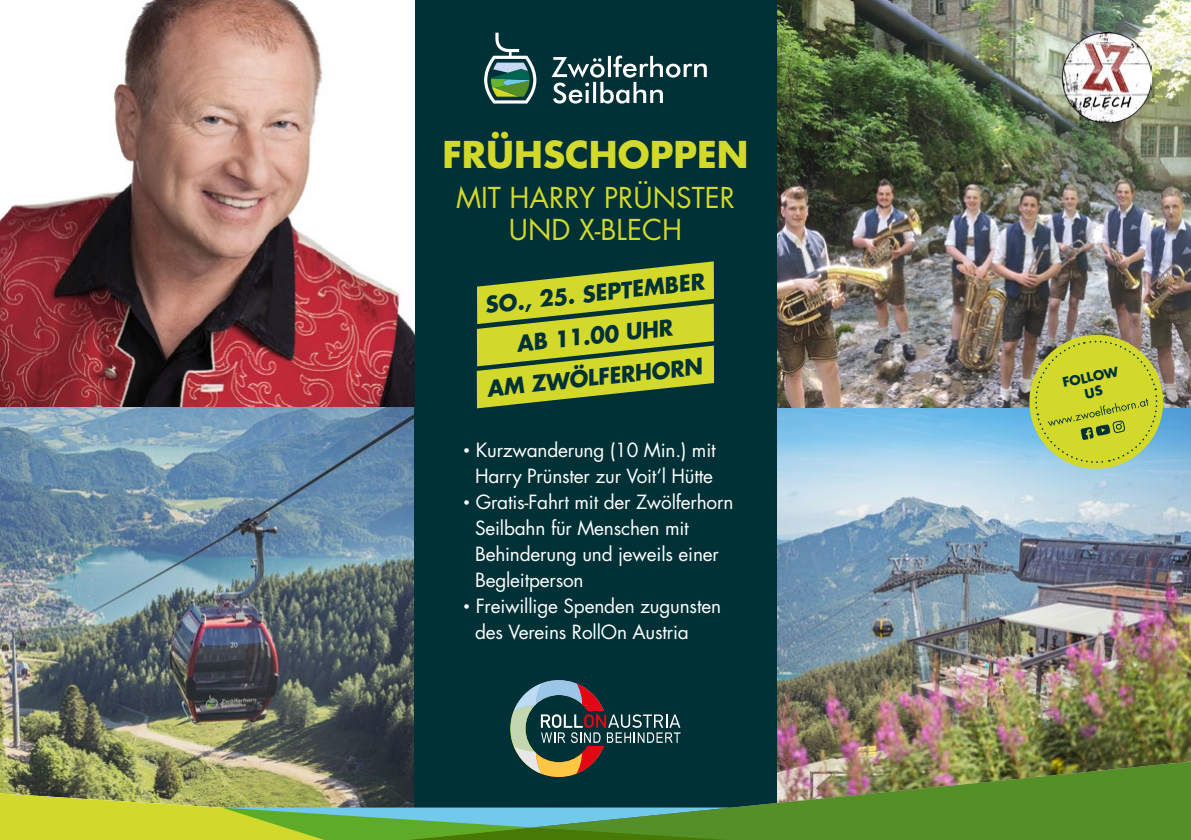
<style>
.page{position:relative;width:1191px;height:840px;background:#fff}
.page>*{position:absolute;margin:0;border:0;box-sizing:border-box;transform-origin:0 0}
.t1{font:700 36px "Futura Std";color:#d3d92b}
.t2{font:28px/32px "Futura Std";color:#d3d92b;text-align:center}
.t3{font:700 22px/41.8px "Futura Std";color:#003136;text-align:center;scale:.96 1}
.t4{font:19px/26px "Futura Std";letter-spacing:-.01em;color:#fff}
.t5{font:700 12.8px/15.4px "Futura Std";color:#003136;text-align:center}
.s1{font-size:12px}
</style>
<div class="page">
<img style="left:777px;top:0;width:414px;height:759px">
<img style="left:0;top:0;width:414px;height:792px">
<div style="left:414px;top:0;width:363px;height:839px;background:#003136"></div>
<img style="left:237px;top:759px;width:954px;height:80px">
<svg style="left:0;top:792px;width:994px;height:47px;background:#54882e"></svg>
<svg style="left:0;top:793px;width:730px;height:46px;background:#7ba34c"></svg>
<svg style="left:551px;top:56px;width:156px;height:47px"></svg>
<svg style="left:484px;top:33px;width:52px;height:70px"></svg>
<svg style="left:477px;top:261px;width:237px;height:147px"></svg>
<svg style="left:1023px;top:328px;width:146px;height:147px;background:#b1bd56"></svg>
<svg style="left:510px;top:680px;width:170px;height:96px"></svg>
<img style="left:1062px;top:33px;width:90px;height:89px">
<h1 class="t1" style="left:442px;top:131px;width:308px">FRÜHSCHOPPEN</h1>
<h2 class="t2" style="left:456px;top:182px;width:280px">MIT HARRY PRÜNSTER<br>UND X-BLECH</h2>
<p class="t3" style="left:476px;top:284px;width:238px;rotate:-6deg">SO., 25. SEPTEMBER<br>AB 11.00 UHR<br>AM ZWÖLFERHORN</p>
<p class="t4" style="left:463px;top:437px;width:254px;text-align:center"><span class="s1">•</span> Kurzwanderung (10 Min.) mit<br>Harry Prünster zur Voit‘l Hütte</p>
<p class="t4" style="left:475px;top:489px;width:260px;text-indent:-12px"><span class="s1">•</span> Gratis-Fahrt mit der Zwölferhorn<br>Seilbahn für Menschen mit<br>Behinderung und jeweils einer<br>Begleitperson</p>
<p class="t4" style="left:475px;top:593px;width:247px;text-indent:-12px"><span class="s1">•</span> Freiwillige Spenden zugunsten des Vereins RollOn Austria</p>
<p class="t5" style="left:1061px;top:375px;width:58px;rotate:-12deg">FOLLOW<br>US</p>
</div>
